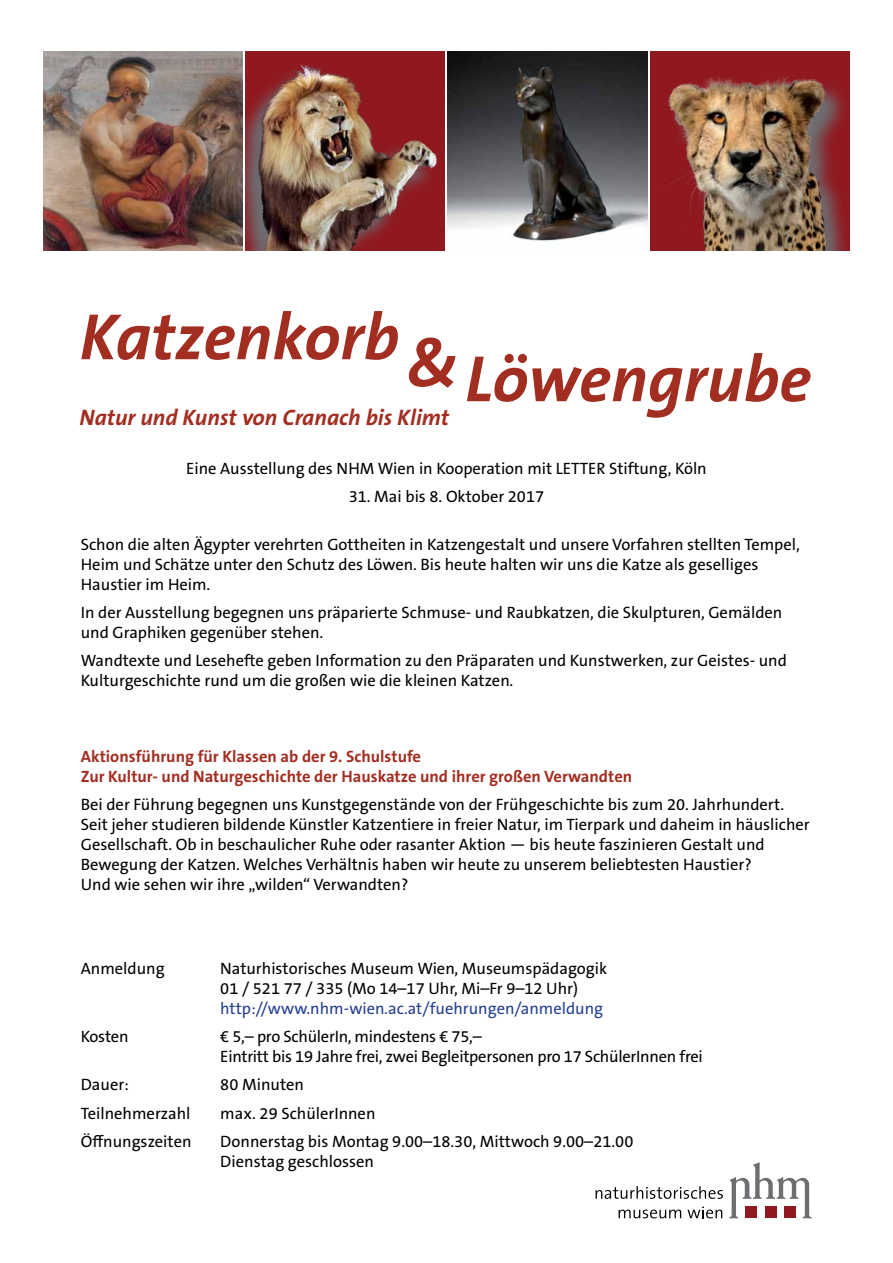
<style>
.page{position:relative;width:893px;height:1263px;background:#fff}
.page>*{position:absolute;margin:0;border:0;box-sizing:border-box;transform-origin:0 0}
.t1{font:italic 700 66px "The Sans B W7";color:#a22e21}
.t2{font:italic 700 22.5px "The Sans B W7";color:#a22e21}
.t3{font:16.5px/19.8px "The Sans B W5 Plain";color:#000}
.t4{font:700 16.5px/19.8px "The Sans B W7";color:#a22e21}
.t5{font:16.5px "The Sans B W5 Plain";color:#25408f}
</style>
<div class="page">
<img style="left:448px;top:51px;width:199px;height:190px">
<img style="left:245px;top:51px;width:200px;height:200px">
<svg style="left:596px;top:1186px;width:127px;height:13px"></svg>
<svg style="left:729px;top:1162px;width:83px;height:56px"></svg>
<svg style="left:619px;top:1209px;width:62px;height:9px"></svg>
<svg style="left:687px;top:1206px;width:35px;height:12px"></svg>
<img style="left:650px;top:51px;width:200px;height:200px">
<img style="left:43px;top:51px;width:200px;height:200px">
<h1 class="t1" style="left:80px;top:322px;width:733px">Katzenkorb&amp;Löwengrube</h1>
<h2 class="t2" style="left:80px;top:403px;width:371px">Natur und Kunst von Cranach bis Klimt</h2>
<p class="t3" style="left:186px;top:458px;width:522px">Eine Ausstellung des NHM Wien in Kooperation mit LETTER Stiftung, Köln</p>
<p class="t3" style="left:349px;top:486px;width:197px">31. Mai bis 8. Oktober 2017</p>
<p class="t3" style="left:81px;top:535px;width:721px">Schon die alten Ägypter verehrten Gottheiten in Katzengestalt und unsere Vorfahren stellten Tempel,<br>Heim und Schätze unter den Schutz des Löwen. Bis heute halten wir uns die Katze als geselliges<br>Haustier im Heim.</p>
<p class="t3" style="left:81px;top:602px;width:703px">In der Ausstellung begegnen uns präparierte Schmuse- und Raubkatzen, die Skulpturen, Gemälden und Graphiken gegenüber stehen.</p>
<p class="t3" style="left:81px;top:651px;width:708px">Wandtexte und Lesehefte geben Information zu den Präparaten und Kunstwerken, zur Geistes- und<br>Kulturgeschichte rund um die großen wie die kleinen Katzen.</p>
<p class="t4" style="left:81px;top:747px;width:553px">Aktionsführung für Klassen ab der 9. Schulstufe<br>Zur Kultur- und Naturgeschichte der Hauskatze und ihrer großen Verwandten</p>
<p class="t3" style="left:81px;top:795px;width:730px">Bei der Führung begegnen uns Kunstgegenstände von der Frühgeschichte bis zum 20. Jahrhundert.<br>Seit jeher studieren bildende Künstler Katzentiere in freier Natur, im Tierpark und daheim in häuslicher Gesellschaft. Ob in beschaulicher Ruhe oder rasanter Aktion — bis heute faszinieren Gestalt und Bewegung der Katzen. Welches Verhältnis haben wir heute zu unserem beliebtesten Haustier?<br>Und wie sehen wir ihre „wilden“ Verwandten?</p>
<p class="t3" style="left:81px;top:959px;width:85px">Anmeldung</p>
<p class="t3" style="left:220px;top:959px;width:388px">Naturhistorisches Museum Wien, Museumspädagogik<br>01 / 521 77 / 335 (Mo 14–17 Uhr, Mi–Fr 9–12 Uhr)</p>
<p class="t5" style="left:220px;top:998px;width:384px">http://www.nhm-wien.ac.at/fuehrungen/anmeldung</p>
<p class="t3" style="left:81px;top:1027px;width:49px">Kosten</p>
<p class="t3" style="left:220px;top:1027px;width:484px">€ 5,– pro SchülerIn, mindestens € 75,–<br>Eintritt bis 19 Jahre frei, zwei Begleitpersonen pro 17 SchülerInnen frei</p>
<p class="t3" style="left:81px;top:1075px;width:50px">Dauer:</p>
<p class="t3" style="left:220px;top:1075px;width:85px">80 Minuten</p>
<p class="t3" style="left:81px;top:1103px;width:111px">Teilnehmerzahl</p>
<p class="t3" style="left:220px;top:1103px;width:157px">max. 29 SchülerInnen</p>
<p class="t3" style="left:81px;top:1132px;width:112px">Öffnungszeiten</p>
<p class="t3" style="left:220px;top:1132px;width:415px">Donnerstag bis Montag 9.00–18.30, Mittwoch 9.00–21.00<br>Dienstag geschlossen</p>
</div>
